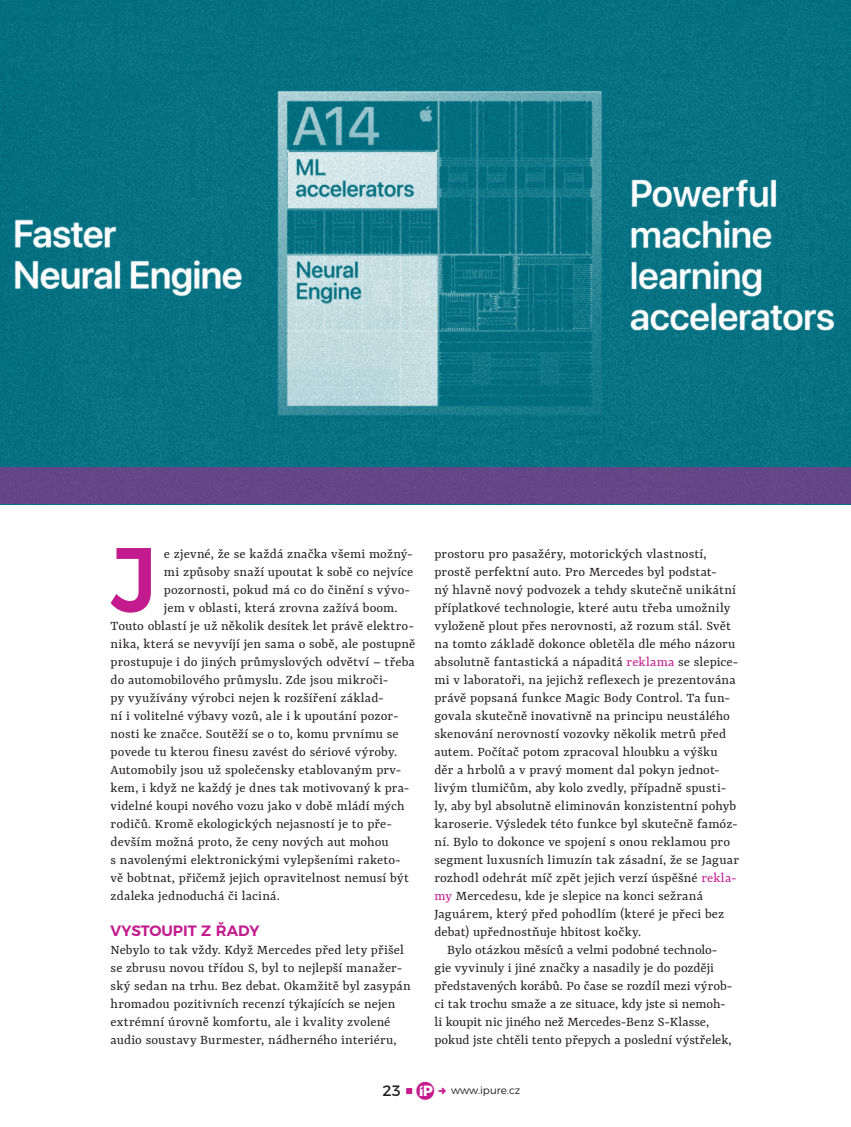
<style>
.page{position:relative;width:851px;height:1127px;background:#fff}
.page>*{position:absolute;margin:0;border:0;box-sizing:border-box;transform-origin:0 0}
.t1{font:500 91.5px "Montserrat";color:#c31b8e}
.t2{font:600 15px "Montserrat";color:#c31b8e}
.t3{font:15px "Montserrat";color:#231f20}
.t4{font:14.4px/18px "Yrsa";letter-spacing:.005em;color:#231f20}
.t5{font:300 10.5px "Montserrat";color:#231f20}
.s1{color:#c31b8e}
.s2{font-family:"i Pure";font-size:25.5px;color:#c31b8e}
</style>
<div class="page">
<img style="left:0;top:0;width:850px;height:468px">
<div style="left:0;top:468px;width:850px;height:36px;background:#644688"></div>
<svg style="left:406px;top:1088px;width:6px;height:6px"></svg>
<h1 class="t1" style="left:111px;top:506px;width:48px">J</h1>
<p class="t4" style="left:164px;top:545px;width:250px">e zjevné, že se každá značka všemi možný-</p>
<p class="t4" style="left:164px;top:563px;width:251px">mi způsoby snaží upoutat k sobě co nejvíce</p>
<p class="t4" style="left:164px;top:581px;width:248px">pozornosti, pokud má co do činění s vývo-</p>
<p class="t4" style="left:164px;top:599px;width:235px">jem v oblasti, která zrovna zažívá boom.</p>
<p class="t4" style="left:111px;top:617px;width:305px">Touto oblastí je už několik desítek let právě elektro-</p>
<p class="t4" style="left:111px;top:635px;width:306px">nika, která se nevyvíjí jen sama o sobě, ale postupně</p>
<p class="t4" style="left:111px;top:653px;width:306px">prostupuje i do jiných průmyslových odvětví – třeba</p>
<p class="t4" style="left:111px;top:671px;width:279px">do automobilového průmyslu. Zde jsou mikroči-</p>
<p class="t4" style="left:111px;top:689px;width:275px">py využívány výrobci nejen k rozšíření základ-</p>
<p class="t4" style="left:111px;top:707px;width:289px">ní i volitelné výbavy vozů, ale i k upoutání pozor-</p>
<p class="t4" style="left:111px;top:725px;width:289px">nosti ke značce. Soutěží se o to, komu prvnímu se</p>
<p class="t4" style="left:111px;top:743px;width:288px">povede tu kterou finesu zavést do sériové výroby.</p>
<p class="t4" style="left:111px;top:761px;width:292px">Automobily jsou už společensky etablovaným prv-</p>
<p class="t4" style="left:111px;top:779px;width:300px">kem, i když ne každý je dnes tak motivovaný k pra-</p>
<p class="t4" style="left:111px;top:797px;width:295px">videlné koupi nového vozu jako v době mládí mých</p>
<p class="t4" style="left:111px;top:815px;width:283px">rodičů. Kromě ekologických nejasností je to pře-</p>
<p class="t4" style="left:111px;top:833px;width:279px">devším možná proto, že ceny nových aut mohou</p>
<p class="t4" style="left:111px;top:851px;width:292px">s navolenými elektronickými vylepšeními raketo-</p>
<p class="t4" style="left:111px;top:869px;width:300px">vě bobtnat, přičemž jejich opravitelnost nemusí být</p>
<p class="t4" style="left:111px;top:887px;width:171px">zdaleka jednoduchá či laciná.</p>
<p class="t2" style="left:111px;top:918px;width:150px">VYSTOUPIT Z ŘADY</p>
<p class="t4" style="left:111px;top:941px;width:302px">Nebylo to tak vždy. Když Mercedes před lety přišel se zbrusu novou třídou S, byl to nejlepší manažer&shy;ský sedan na trhu. Bez debat. Okamžitě byl zasypán hromadou pozitivních recenzí týkajících se nejen extrémní úrovně komfortu, ale i kvality zvolené audio soustavy Burmester, nádherného interiéru,</p>
<p class="t4" style="left:434px;top:545px;width:274px">prostoru pro pasažéry, motorických vlastností,</p>
<p class="t4" style="left:434px;top:563px;width:284px">prostě perfektní auto. Pro Mercedes byl podstat-</p>
<p class="t4" style="left:434px;top:581px;width:303px">ný hlavně nový podvozek a tehdy skutečně unikátní</p>
<p class="t4" style="left:434px;top:599px;width:297px">příplatkové technologie, které autu třeba umožnily</p>
<p class="t4" style="left:434px;top:617px;width:298px">vyloženě plout přes nerovnosti, až rozum stál. Svět</p>
<p class="t4" style="left:434px;top:635px;width:302px">na tomto základě dokonce obletěla dle mého názoru</p>
<p class="t4" style="left:434px;top:653px;width:305px">absolutně fantastická a nápaditá <span class="s1">reklama</span> se slepice-</p>
<p class="t4" style="left:434px;top:671px;width:303px">mi v laboratoři, na jejichž reflexech je prezentována</p>
<p class="t4" style="left:434px;top:689px;width:297px">právě popsaná funkce Magic Body Control. Ta fun-</p>
<p class="t4" style="left:434px;top:707px;width:297px">govala skutečně inovativně na principu neustálého</p>
<p class="t4" style="left:434px;top:725px;width:293px">skenování nerovností vozovky několik metrů před</p>
<p class="t4" style="left:434px;top:743px;width:285px">autem. Počítač potom zpracoval hloubku a výšku</p>
<p class="t4" style="left:434px;top:761px;width:287px">děr a hrbolů a v pravý moment dal pokyn jednot-</p>
<p class="t4" style="left:434px;top:779px;width:293px">livým tlumičům, aby kolo zvedly, případně spusti-</p>
<p class="t4" style="left:434px;top:797px;width:303px">ly, aby byl absolutně eliminován konzistentní pohyb</p>
<p class="t4" style="left:434px;top:815px;width:305px">karoserie. Výsledek této funkce byl skutečně famóz-</p>
<p class="t4" style="left:434px;top:833px;width:297px">ní. Bylo to dokonce ve spojení s onou reklamou pro</p>
<p class="t4" style="left:434px;top:851px;width:306px">segment luxusních limuzín tak zásadní, že se Jaguar</p>
<p class="t4" style="left:434px;top:869px;width:304px">rozhodl odehrát míč zpět jejich verzí úspěšné <span class="s1">rekla-</span></p>
<p class="t4" style="left:434px;top:887px;width:270px"><span class="s1">my</span> Mercedesu, kde je slepice na konci sežraná</p>
<p class="t4" style="left:434px;top:905px;width:291px">Jaguárem, který před pohodlím (které je přeci bez</p>
<p class="t4" style="left:434px;top:923px;width:208px">debat) upřednostňuje hbitost kočky.</p>
<p class="t4" style="left:447px;top:941px;width:272px">Bylo otázkou měsíců a velmi podobné technolo-</p>
<p class="t4" style="left:434px;top:959px;width:281px">gie vyvinuly i jiné značky a nasadily je do později</p>
<p class="t4" style="left:434px;top:977px;width:299px">představených korábů. Po čase se rozdíl mezi výrob-</p>
<p class="t4" style="left:434px;top:995px;width:293px">ci tak trochu smaže a ze situace, kdy jste si nemoh-</p>
<p class="t4" style="left:434px;top:1013px;width:276px">li koupit nic jiného než Mercedes‑Benz S‑Klasse,</p>
<p class="t4" style="left:434px;top:1031px;width:299px">pokud jste chtěli tento přepych a poslední výstřelek,</p>
<p class="t3" style="left:382px;top:1079px;width:53px">23 <span class="s2">C</span></p>
<p class="t5" style="left:451px;top:1082px;width:71px">www.ipure.cz</p>
</div>
